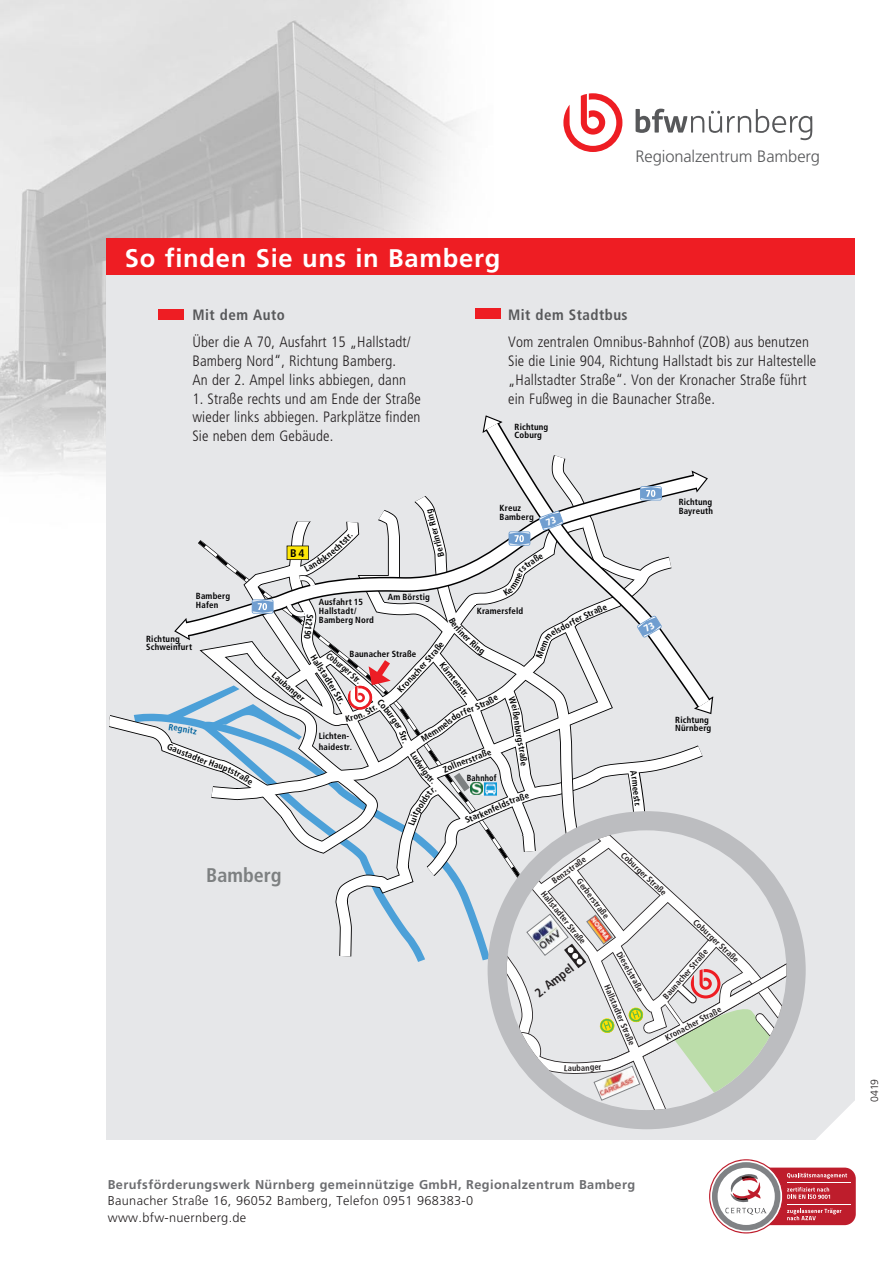
<style>
.page{position:relative;width:893px;height:1263px;background:#fff}
.page>*{position:absolute;margin:0;border:0;box-sizing:border-box;transform-origin:0 0}
.t1{font:700 25.5px "Frutiger";letter-spacing:.03em;color:#fff}
.t2{font:700 condensed 19.8px "Frutiger";color:#7d8081}
.t3{font:300 16.5px "Frutiger";letter-spacing:-.005em;color:#57585a}
.t4{font:300 condensed 15px/18.8px "Frutiger";letter-spacing:.01em;color:#231f20}
.t5{font:700 condensed 15px "Frutiger";letter-spacing:.03em;color:#57585a}
.t6{font:300 12.75px/16.5px "Frutiger";letter-spacing:.025em;color:#231f20}
.t7{font:700 12.75px "Frutiger";letter-spacing:.03em;color:#6c6d70}
.t8{font:700 condensed 12.45px "Frutiger";color:#231f20}
.t9{font:700 condensed 10.95px "Frutiger";color:#000001;scale:1.08 1}
.t10{font:300 10.5px "Frutiger";color:#231f20}
.t11{font:700 condensed 9px "Frutiger";color:#000001}
.t12{font:700 condensed 8.85px/8.9px "Frutiger";letter-spacing:.02em;color:#000001}
.t13{font:700 condensed 8.85px "Frutiger";letter-spacing:.02em;color:#000001;scale:.93 1}
.t14{font:700 condensed 8.85px "Frutiger";color:#01649e}
.t15{font:700 condensed 8.55px "Frutiger";color:#231f20}
</style>
<div class="page">
<img style="left:0;top:0;width:623px;height:476px">
<div style="left:106px;top:238px;width:749px;height:902px;background:#e6e7e9"></div>
<div style="left:106px;top:238px;width:749px;height:36px;background:#ee1d23"></div>
<div style="left:158px;top:309px;width:26px;height:10px;background:#ee1d23"></div>
<div style="left:475px;top:309px;width:25px;height:10px;background:#ee1d23"></div>
<svg style="left:482px;top:415px;width:21px;height:18px"></svg>
<svg style="left:109px;top:713px;width:57px;height:40px"></svg>
<svg style="left:487px;top:423px;width:31px;height:32px"></svg>
<svg style="left:636px;top:109px;width:176px;height:31px"></svg>
<svg style="left:563px;top:93px;width:59px;height:59px"></svg>
<svg style="left:166px;top:455px;width:690px;height:778px"></svg>
<p class="t3" style="left:635px;top:147px;width:186px">Regionalzentrum Bamberg</p>
<h1 class="t1" style="left:125px;top:243px;width:377px">So finden Sie uns in Bamberg</h1>
<p class="t5" style="left:192px;top:306px;width:94px">Mit dem Auto</p>
<p class="t4" style="left:192px;top:333px;width:220px">Über die A 70, Ausfahrt 15 „Hallstadt/<br>Bamberg Nord“, Richtung Bamberg.<br>An der 2. Ampel links abbiegen, dann</p>
<p class="t4" style="left:192px;top:389px;width:230px;text-align:justify">1. Straße rechts und am Ende der Straße wieder links abbiegen. Parkplätze finden Sie neben dem Gebäude.</p>
<p class="t5" style="left:508px;top:306px;width:121px">Mit dem Stadtbus</p>
<p class="t4" style="left:508px;top:333px;width:310px">Vom zentralen Omnibus-Bahnhof (ZOB) aus benutzen Sie die Linie 904, Richtung Hallstadt bis zur Haltestelle „Hallstadter Straße“. Von der Kronacher Straße führt ein Fußweg in die Baunacher Straße.</p>
<p class="t12" style="left:515px;top:422px;width:35px">Richtung<br>Coburg</p>
<p class="t12" style="left:196px;top:592px;width:36px">Bamberg<br>Hafen</p>
<p class="t12" style="left:146px;top:634px;width:47px">Richtung<br>Schweinfurt</p>
<p class="t14" style="left:169px;top:721px;width:30px;rotate:9deg">Regnitz</p>
<p class="t9" style="left:290px;top:546px;width:15px">B 4</p>
<p class="t11" style="left:436px;top:558px;width:50px;rotate:-105deg">Berliner Ring</p>
<p class="t12" style="left:500px;top:503px;width:36px">Kreuz<br>Bamberg</p>
<p class="t12" style="left:319px;top:598px;width:57px">Ausfahrt 15<br>Hallstadt/<br>Bamberg Nord</p>
<p class="t11" style="left:315px;top:614px;width:27px;rotate:97deg">St2190</p>
<p class="t12" style="left:388px;top:592px;width:43px">Am Börstig</p>
<p class="t12" style="left:350px;top:649px;width:68px">Baunacher Straße</p>
<p class="t11" style="left:317px;top:652px;width:58px;rotate:58deg">Hallstadter Str.</p>
<p class="t11" style="left:404px;top:677px;width:19px;rotate:-47deg">nach</p>
<p class="t11" style="left:277px;top:669px;width:42px;rotate:41deg">Laubanger</p>
<p class="t12" style="left:319px;top:731px;width:35px;line-height:10.6px">Lichten&shy;haidestr.</p>
<p class="t12" style="left:477px;top:607px;width:48px">Kramersfeld</p>
<p class="t11" style="left:462px;top:680px;width:18px;rotate:52deg">nstr.</p>
<p class="t12" style="left:442px;top:765px;width:15px;rotate:-23deg">Zoll</p>
<p class="t13" style="left:467px;top:773px;width:34px">Bahnhof</p>
<p class="t12" style="left:464px;top:817px;width:22px;rotate:-23deg">Stark</p>
<p class="t12" style="left:482px;top:809px;width:18px;rotate:-24deg">enfe</p>
<p class="t12" style="left:679px;top:497px;width:36px">Richtung<br>Bayreuth</p>
<p class="t12" style="left:675px;top:715px;width:38px">Richtung<br>Nürnberg</p>
<h2 class="t2" style="left:206px;top:863px;width:77px">Bamberg</h2>
<p class="t15" style="left:626px;top:850px;width:61px;rotate:43deg">Coburger Straße</p>
<p class="t15" style="left:550px;top:878px;width:42px;rotate:-36deg">Benzstraße</p>
<p class="t15" style="left:582px;top:876px;width:49px;rotate:53deg">Gerberstraße</p>
<p class="t15" style="left:547px;top:889px;width:67px;rotate:51deg">Hallstadter Straße</p>
<p class="t15" style="left:698px;top:917px;width:61px;rotate:43deg">Coburger Straße</p>
<p class="t15" style="left:661px;top:995px;width:65px;rotate:-49deg">Baunacher Straße</p>
<p class="t15" style="left:623px;top:949px;width:46px;rotate:60deg">Dieselstraße</p>
<p class="t8" style="left:532px;top:988px;width:47px;rotate:-38deg">2. Ampel</p>
<p class="t15" style="left:611px;top:983px;width:67px;rotate:67deg">Hallstadter Straße</p>
<p class="t15" style="left:663px;top:1034px;width:64px;rotate:-28deg">Kronacher Straße</p>
<p class="t15" style="left:572px;top:1063px;width:6px">u</p>
<p class="t7" style="left:108px;top:1177px;width:529px">Berufsförderungswerk Nürnberg gemeinnützige GmbH, Regionalzentrum Bamberg</p>
<p class="t6" style="left:108px;top:1193px;width:367px">Baunacher Straße 16, 96052 Bamberg, Telefon 0951 968383-0 www.bfw-nuernberg.de</p>
<p class="t10" style="left:869px;top:1102px;width:25px;rotate:-90deg">0419</p>
</div>
